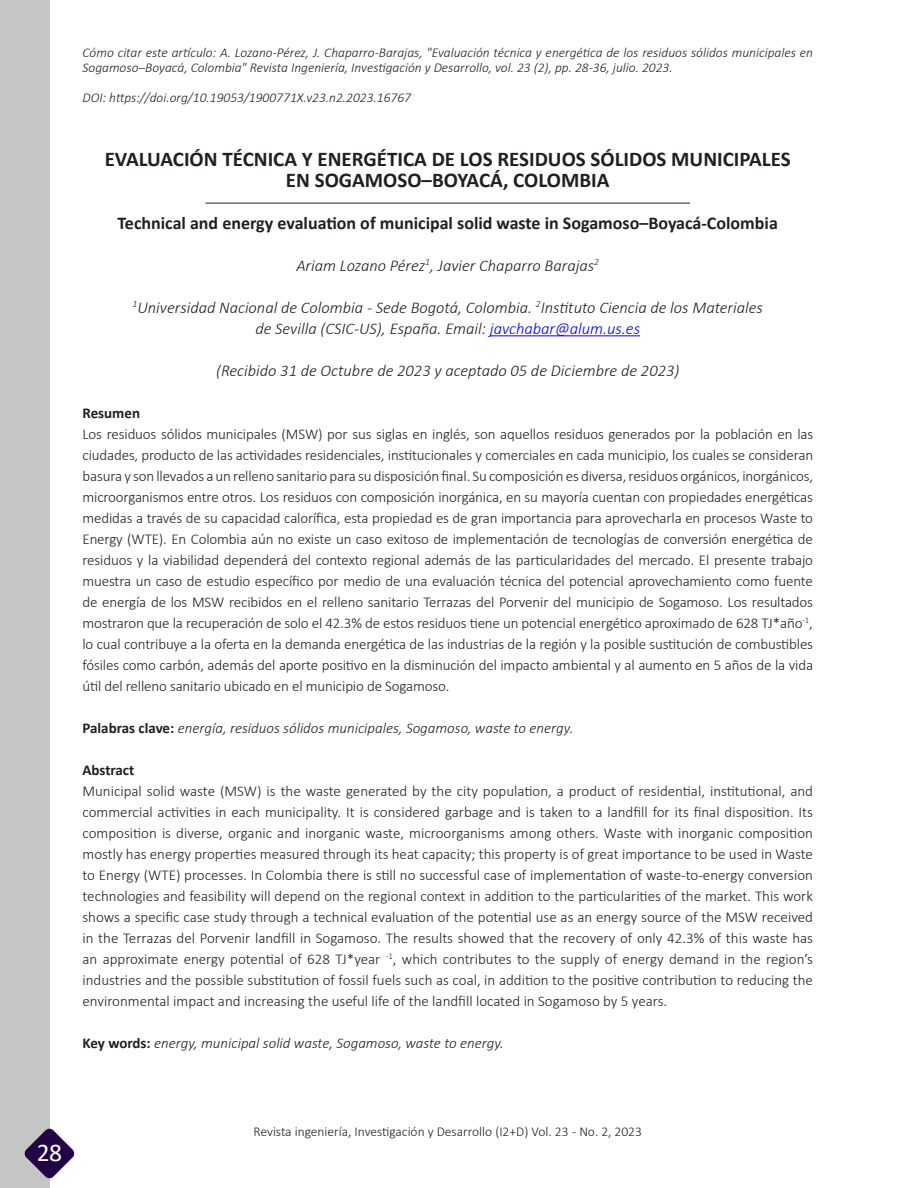
<style>
.page{position:relative;width:918px;height:1188px;background:#fff}
.page>*{position:absolute;margin:0;border:0;box-sizing:border-box;transform-origin:0 0}
.t1{font:25.5px "Calibri";color:#fff}
.Titulo_del_articulo{font:700 21px "Calibri";color:#231f20}
.Titulo_del_articulo-2{font:700 18px "Calibri";color:#231f20}
.Autores{font:italic 300 16.5px "Calibri";color:#231f20}
.Texto_del_contenido{font:300 15px/21px "Calibri";letter-spacing:-.01em;color:#231f20;text-align:justify}
.Palabras_claves{font:italic 300 15px "Calibri";color:#212121}
.Texto_del_contenido-2{font:italic 300 15px "Calibri";color:#231f20}
.Texto_del_contenido-3{font:700 15px "Calibri";color:#231f20}
.Cita_y_DOI{font:italic 300 13.5px/15px "Calibri";color:#231f20}
.t2{font:300 13.5px "Calibri";color:#231f20}
.s1{color:#00f}
.s2{font-weight:700;font-style:normal;color:#231f20}
.s3{font-weight:700;font-style:normal}
</style>
<div class="page">
<div style="left:0;top:0;width:49px;height:1188px;background:#c4c5c5"></div>
<svg style="left:24px;top:1128px;width:51px;height:51px"></svg>
<hr style="left:490px;top:335px;width:150px;height:1px;background:#00f">
<hr style="left:206px;top:203px;width:484px;height:1px;background:#231f20">
<p class="Cita_y_DOI" style="left:82px;top:45px;width:732px">Cómo citar este artículo: A. Lozano-Pérez, J. Chaparro-Barajas, "Evaluación técnica y energética de los residuos sólidos municipales en<br>Sogamoso–Boyacá, Colombia" Revista Ingeniería, Investigación y Desarrollo, vol. 23 (2), pp. 28-36, julio. 2023.</p>
<p class="Cita_y_DOI" style="left:82px;top:90px;width:330px">DOI: https://doi.org/10.19053/1900771X.v23.n2.2023.16767</p>
<p class="Titulo_del_articulo" style="left:105px;top:144px;width:688px">EVALUACIÓN TÉCNICA Y ENERGÉTICA DE LOS RESIDUOS SÓLIDOS MUNICIPALES</p>
<p class="Titulo_del_articulo" style="left:286px;top:165px;width:325px">EN SOGAMOSO–BOYACÁ, COLOMBIA</p>
<p class="Titulo_del_articulo-2" style="left:118px;top:210px;width:662px">Technical and energy evaluation of municipal solid waste in Sogamoso–Boyacá-Colombia</p>
<p class="Autores" style="left:296px;top:255px;width:304px">Ariam Lozano Pérez<sup>1</sup>, Javier Chaparro Barajas<sup>2</sup></p>
<p class="Autores" style="left:132px;top:297px;width:632px"><sup>1</sup>Universidad Nacional de Colombia - Sede Bogotá, Colombia. <sup>2</sup>Instituto Ciencia de los Materiales</p>
<p class="Autores" style="left:255px;top:318px;width:386px">de Sevilla (CSIC-US), España. Email: <span class="s1">javchabar@alum.us.es</span></p>
<p class="Autores" style="left:216px;top:360px;width:465px">(Recibido 31 de Octubre de 2023 y aceptado 05 de Diciembre de 2023)</p>
<p class="Texto_del_contenido-3" style="left:82px;top:402px;width:59px">Resumen</p>
<p class="Texto_del_contenido" style="left:82px;top:423px;width:732px">Los residuos sólidos municipales (MSW) por sus siglas en inglés, son aquellos residuos generados por la población en las ciudades, producto de las actividades residenciales, institucionales y comerciales en cada municipio, los cuales se consideran basura y son llevados a un relleno sanitario para su disposición final. Su composición es diversa, residuos orgánicos, inorgánicos, microorganismos entre otros. Los residuos con composición inorgánica, en su mayoría cuentan con propiedades energéticas medidas a través de su capacidad calorífica, esta propiedad es de gran importancia para aprovecharla en procesos Waste to Energy (WTE). En Colombia aún no existe un caso exitoso de implementación de tecnologías de conversión energética de residuos y la viabilidad dependerá del contexto regional además de las particularidades del mercado. El presente trabajo muestra un caso de estudio específico por medio de una evaluación técnica del potencial aprovechamiento como fuente de energía de los MSW recibidos en el relleno sanitario Terrazas del Porvenir del municipio de Sogamoso. Los resultados mostraron que la recuperación de solo el 42.3% de estos residuos tiene un potencial energético aproximado de 628 TJ*año<sup>-1</sup>, lo cual contribuye a la oferta en la demanda energética de las industrias de la región y la posible sustitución de combustibles fósiles como carbón, además del aporte positivo en la disminución del impacto ambiental y al aumento en 5 años de la vida útil del relleno sanitario ubicado en el municipio de Sogamoso.</p>
<p class="Palabras_claves" style="left:82px;top:718px;width:492px"><span class="s2">Palabras clave:</span> energía, residuos sólidos municipales, Sogamoso, waste to energy.</p>
<p class="Texto_del_contenido-3" style="left:82px;top:759px;width:53px">Abstract</p>
<p class="Texto_del_contenido" style="left:82px;top:780px;width:732px">Municipal solid waste (MSW) is the waste generated by the city population, a product of residential, institutional, and commercial activities in each municipality. It is considered garbage and is taken to a landfill for its final disposition. Its composition is diverse, organic and inorganic waste, microorganisms among others. Waste with inorganic composition mostly has energy properties measured through its heat capacity; this property is of great importance to be used in Waste to Energy (WTE) processes. In Colombia there is still no successful case of implementation of waste-to-energy conversion technologies and feasibility will depend on the regional context in addition to the particularities of the market. This work shows a specific case study through a technical evaluation of the potential use as an energy source of the MSW received in the Terrazas del Porvenir landfill in Sogamoso. The results showed that the recovery of only 42.3% of this waste has an approximate energy potential of 628 TJ*year <sup>-1</sup>, which contributes to the supply of energy demand in the region’s industries and the possible substitution of fossil fuels such as coal, in addition to the positive contribution to reducing the environmental impact and increasing the useful life of the landfill located in Sogamoso by 5 years.</p>
<p class="Texto_del_contenido-2" style="left:82px;top:1033px;width:423px"><span class="s3">Key words:</span> energy, municipal solid waste, Sogamoso, waste to energy.</p>
<h1 class="t1" style="left:37px;top:1135px;width:27px">28</h1>
<p class="t2" style="left:254px;top:1123px;width:390px">Revista ingeniería, Investigación y Desarrollo (I2+D) Vol. 23 - No. 2, 2023</p>
</div>
